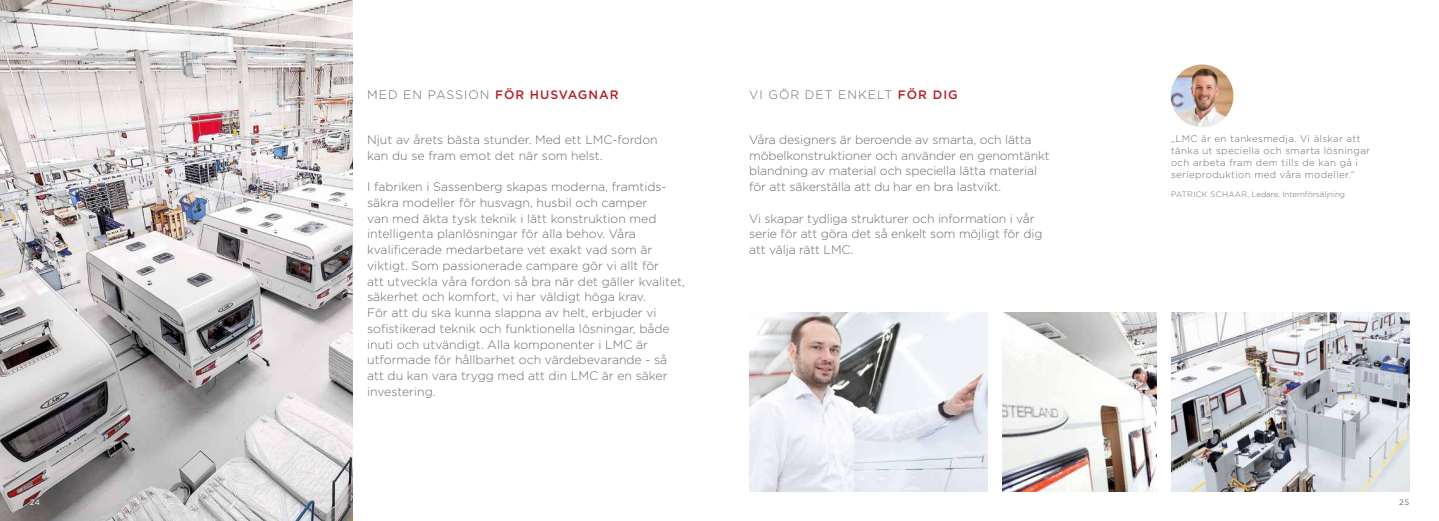
<style>
.page{position:relative;width:1439px;height:521px;background:#fff}
.page>*{position:absolute;margin:0;border:0;box-sizing:border-box;transform-origin:0 0}
.t1{font:300 12.25px/15.8px "Gotham";color:#676c6e}
.t2{font:300 12.25px "Gotham";letter-spacing:.08em;color:#676c6e}
.t3{font:300 9.62px/12.2px "Gotham";letter-spacing:.04em;color:#676c6e}
.t4{font:300 7.88px "Gotham";color:#676c6e}
.t5{font:7.88px "Gotham";color:#fff}
.t6{font:7.88px "Gotham";color:#676c6e}
.s1{font-weight:500;color:#b61f29}
</style>
<div class="page">
<img style="left:1170px;top:64px;width:63px;height:63px;border-radius:31px">
<img style="left:0;top:0;width:352px;height:521px">
<img style="left:749px;top:313px;width:238px;height:178px">
<img style="left:1171px;top:313px;width:238px;height:178px">
<img style="left:1002px;top:313px;width:154px;height:178px">
<p class="t2" style="left:367px;top:87px;width:253px">MED EN PASSION <span class="s1">FÖR HUSVAGNAR</span></p>
<p class="t2" style="left:749px;top:87px;width:210px">VI GÖR DET ENKELT <span class="s1">FÖR DIG</span></p>
<p class="t1" style="left:367px;top:131px;width:292px">Njut av årets bästa stunder. Med ett LMC-fordon kan du se fram emot det när som helst.</p>
<p class="t1" style="left:367px;top:178px;width:319px">I fabriken i Sassenberg skapas moderna, framtids&shy;säkra modeller för husvagn, husbil och camper<br>van med äkta tysk teknik i lätt konstruktion med intelligenta planlösningar för alla behov. Våra kvalificerade medarbetare vet exakt vad som är viktigt. Som passionerade campare gör vi allt för<br>att utveckla våra fordon så bra när det gäller kvalitet, säkerhet och komfort, vi har väldigt höga krav.<br>För att du ska kunna slappna av helt, erbjuder vi sofistikerad teknik och funktionella lösningar, både inuti och utvändigt. Alla komponenter i LMC är utformade för hållbarhet och värdebevarande - så att du kan vara trygg med att din LMC är en säker investering.</p>
<p class="t1" style="left:749px;top:131px;width:302px">Våra designers är beroende av smarta, och lätta möbelkonstruktioner och använder en genomtänkt blandning av material och speciella lätta material för att säkerställa att du har en bra lastvikt.</p>
<p class="t1" style="left:749px;top:210px;width:295px">Vi skapar tydliga strukturer och information i vår serie för att göra det så enkelt som möjligt för dig att välja rätt LMC.</p>
<p class="t3" style="left:1171px;top:132px;width:201px">„LMC är en tankesmedja. Vi älskar att tänka ut speciella och smarta lösningar och arbeta fram dem tills de kan gå i serieproduktion med våra modeller.“</p>
<p class="t4" style="left:1171px;top:189px;width:176px">PATRICK SCHAAR, Ledare, Internförsäljning</p>
<p class="t5" style="left:30px;top:498px;width:12px">24</p>
<p class="t6" style="left:1399px;top:498px;width:11px">25</p>
</div>
